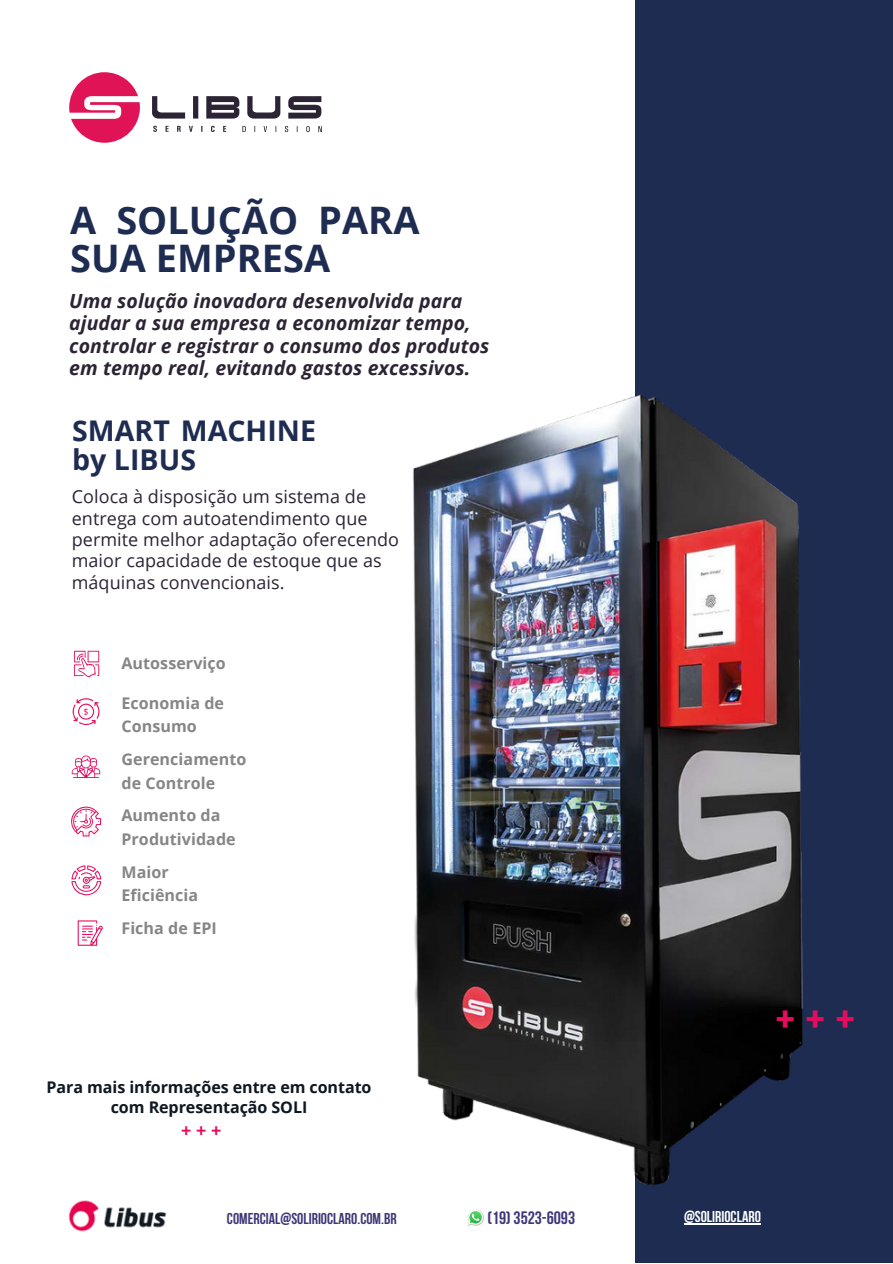
<style>
.page{position:relative;width:893px;height:1264px;background:#fff}
.page>*{position:absolute;margin:0;border:0;box-sizing:border-box;transform-origin:0 0}
.t1{font:700 37.95px/38.2px "Open Sans";color:#1e2c51}
.t2{font:700 36px "IBM Plex Sans";color:#e50c5e}
.t3{font:700 28.5px/29.2px "Open Sans";color:#1e2c51}
.t4{font:italic 700 19.5px/22.5px "Open Sans";letter-spacing:.005em;color:#2c2334}
.t5{font:18px/21.3px "Open Sans";letter-spacing:.005em;color:#2c2334}
.t6{font:700 18px "Open Sans";color:#e50c5e}
.t7{font:700 17.85px "Bebas Neue";color:#3e3777}
.t8{font:700 16.05px/23.5px "Open Sans";letter-spacing:.005em;color:#868686}
.t9{font:700 16.05px/20.2px "Open Sans";letter-spacing:-.005em;color:#0f1821;text-align:center}
.t10{font:700 15.6px "Bebas Neue";color:#3e3777}
.t11{font:700 15.6px "Bebas Neue";color:#fff}
.t12{font:9px "Open Sans";color:#e50c5e}
</style>
<div class="page">
<svg style="left:72px;top:755px;width:28px;height:23px"></svg>
<svg style="left:71px;top:865px;width:30px;height:30px"></svg>
<svg style="left:74px;top:650px;width:25px;height:27px"></svg>
<svg style="left:72px;top:698px;width:28px;height:27px"></svg>
<svg style="left:78px;top:920px;width:25px;height:25px"></svg>
<svg style="left:71px;top:806px;width:30px;height:30px"></svg>
<svg style="left:69px;top:72px;width:71px;height:71px"></svg>
<svg style="left:153px;top:126px;width:4px;height:6px"></svg>
<svg style="left:165px;top:126px;width:3px;height:6px"></svg>
<svg style="left:177px;top:126px;width:4px;height:6px"></svg>
<svg style="left:189px;top:126px;width:4px;height:6px"></svg>
<svg style="left:211px;top:126px;width:4px;height:6px"></svg>
<svg style="left:223px;top:126px;width:3px;height:6px"></svg>
<svg style="left:242px;top:126px;width:4px;height:6px"></svg>
<svg style="left:263px;top:126px;width:4px;height:6px"></svg>
<svg style="left:285px;top:126px;width:3px;height:6px"></svg>
<svg style="left:306px;top:126px;width:4px;height:6px"></svg>
<svg style="left:318px;top:126px;width:4px;height:6px"></svg>
<svg style="left:152px;top:96px;width:169px;height:23px"></svg>
<div style="left:635px;top:0;width:257px;height:1262px;background:#1e2c51"></div>
<img style="left:413px;top:394px;width:390px;height:791px">
<img style="left:68px;top:1200px;width:99px;height:32px">
<img style="left:468px;top:1214px;width:16px;height:11px">
<svg style="left:468px;top:1209px;width:15px;height:15px"></svg>
<hr style="left:684px;top:1223px;width:76px;height:1px;background:#fff">
<h1 class="t1" style="left:70px;top:200px;width:351px">A SOLUÇÃO PARA<br>SUA EMPRESA</h1>
<p class="t4" style="left:69px;top:289px;width:422px">Uma solução inovadora desenvolvida para ajudar a sua empresa a economizar tempo, controlar e registrar o consumo dos produtos em tempo real, evitando gastos excessivos.</p>
<h3 class="t3" style="left:72px;top:415px;width:245px">SMART MACHINE by LIBUS</h3>
<p class="t5" style="left:72px;top:485px;width:329px">Coloca à disposição um sistema de entrega com autoatendimento que permite melhor adaptação oferecendo maior capacidade de estoque que as máquinas convencionais.</p>
<p class="t12" style="left:83px;top:705px;width:7px">$</p>
<p class="t8" style="left:121px;top:651px;width:106px">Autosserviço</p>
<p class="t8" style="left:121px;top:690px;width:104px">Economia de<br>Consumo</p>
<p class="t8" style="left:121px;top:747px;width:126px">Gerenciamento de Controle</p>
<p class="t8" style="left:121px;top:803px;width:116px">Aumento da<br>Produtividade</p>
<p class="t8" style="left:121px;top:859px;width:78px">Maior<br>Eficiência</p>
<p class="t8" style="left:121px;top:915px;width:97px">Ficha de EPI</p>
<p class="t9" style="left:47px;top:1076px;width:326px">Para mais informações entre em contato com Representação SOLI</p>
<p class="t6" style="left:181px;top:1117px;width:42px">+++</p>
<h2 class="t2" style="left:774px;top:993px;width:83px">+++</h2>
<p class="t10" style="left:227px;top:1212px;width:171px">COMERCIAL@SOLIRIOCLARO.COM.BR</p>
<p class="t7" style="left:487px;top:1210px;width:89px">(19) 3523-6093</p>
<p class="t11" style="left:684px;top:1210px;width:78px">@SOLIRIOCLARO</p>
</div>
